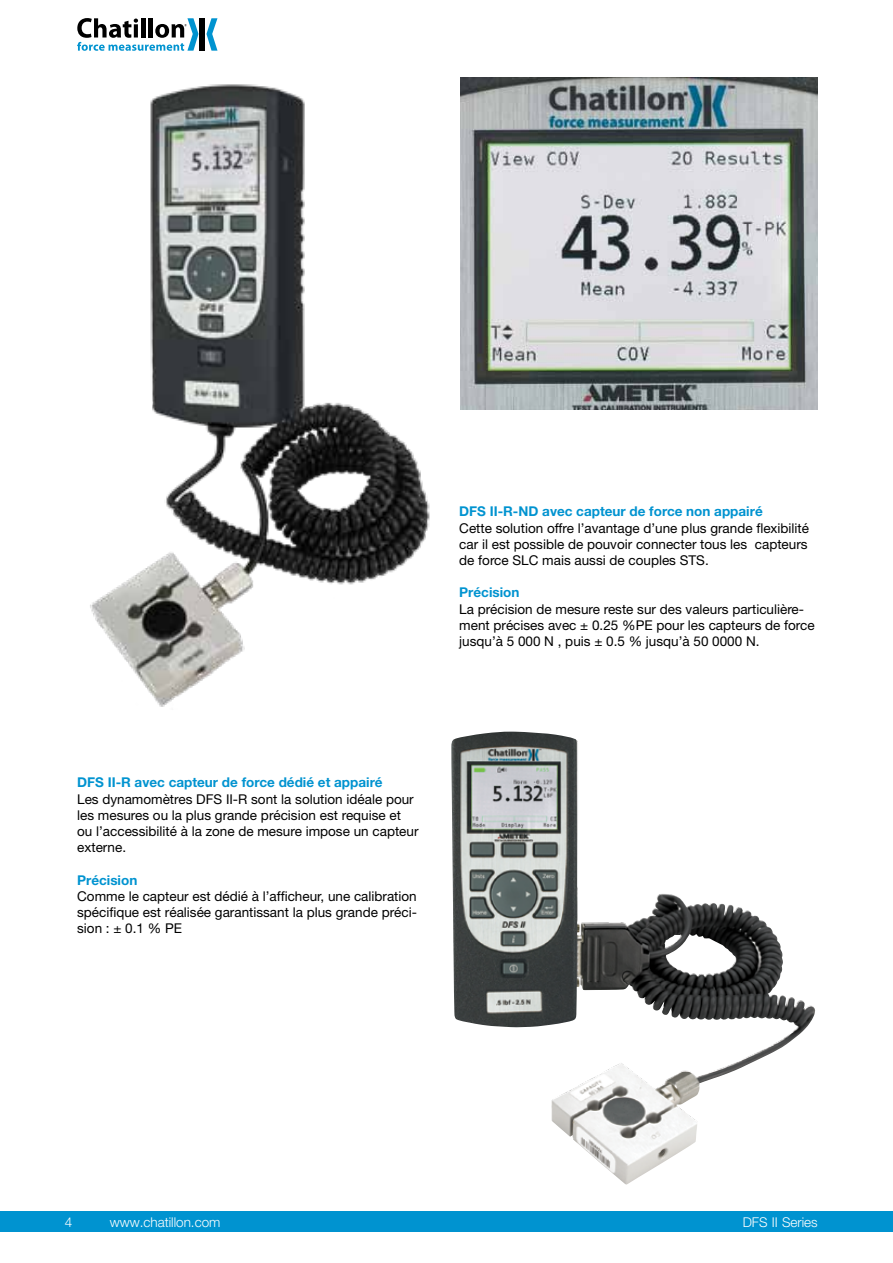
<style>
.page{position:relative;width:893px;height:1263px;background:#fff}
.page>*{position:absolute;margin:0;border:0;box-sizing:border-box;transform-origin:0 0}
.t1{font:13.5px/16.2px "Helvetica Neue";color:#000}
.t2{font:700 13.5px "Helvetica Neue";color:#0093d0}
.t3{font:300 13.5px "Helvetica Neue";color:#fff}
</style>
<div class="page">
<img style="left:451px;top:733px;width:305px;height:294px">
<img style="left:90px;top:84px;width:340px;height:623px">
<img style="left:461px;top:77px;width:357px;height:333px">
<div style="left:0;top:1211px;width:893px;height:21px;background:#0093d0"></div>
<div style="left:200px;top:18px;width:5px;height:33px;background:#000"></div>
<svg style="left:206px;top:18px;width:11px;height:33px"></svg>
<svg style="left:77px;top:18px;width:121px;height:33px"></svg>
<p class="t2" style="left:459px;top:503px;width:305px">DFS II-R-ND avec capteur de force non appairé</p>
<p class="t1" style="left:459px;top:519px;width:351px;text-align:justify">Cette solution offre l’avantage d’une plus grande flexibilité car il est possible de pouvoir connecter tous les capteurs de force SLC mais aussi de couples STS.</p>
<p class="t2" style="left:459px;top:584px;width:62px">Précision</p>
<p class="t1" style="left:459px;top:600px;width:357px">La précision de mesure reste sur des valeurs particulière&shy;ment précises avec ± 0.25 %PE pour les capteurs de force jusqu’à 5 000 N , puis ± 0.5 % jusqu’à 50 0000 N.</p>
<p class="t2" style="left:77px;top:774px;width:307px">DFS II-R avec capteur de force dédié et appairé</p>
<p class="t1" style="left:77px;top:790px;width:343px">Les dynamomètres DFS II-R sont la solution idéale pour les mesures ou la plus grande précision est requise et ou l’accessibilité à la zone de mesure impose un capteur externe.</p>
<p class="t2" style="left:77px;top:871px;width:62px">Précision</p>
<p class="t1" style="left:77px;top:888px;width:341px;text-align:justify">Comme le capteur est dédié à l’afficheur, une calibration spécifique est réalisée garantissant la plus grande préci&shy;sion : ± 0.1 % PE</p>
<p class="t3" style="left:65px;top:1214px;width:9px">4</p>
<p class="t3" style="left:110px;top:1214px;width:112px">www.chatillon.com</p>
<p class="t3" style="left:743px;top:1214px;width:77px">DFS II Series</p>
</div>
